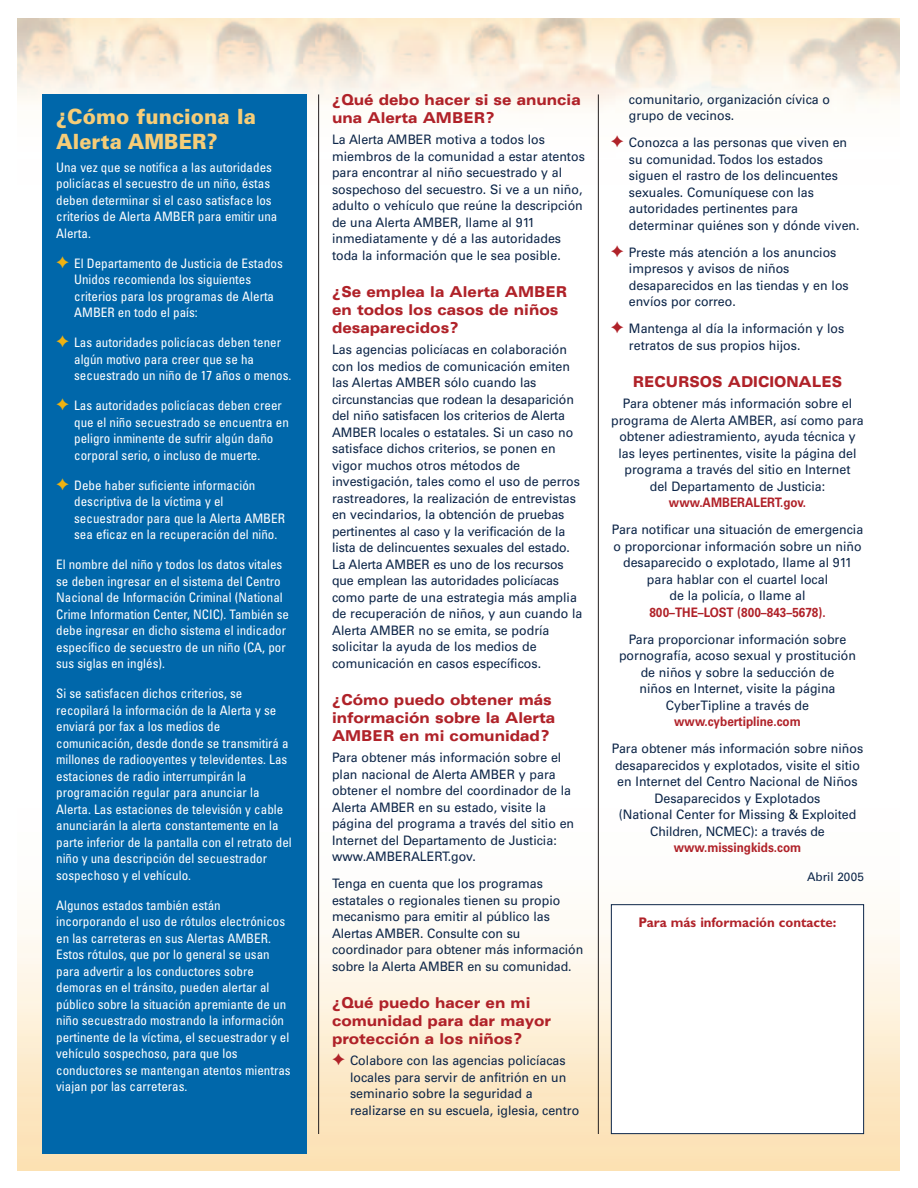
<style>
.page{position:relative;width:918px;height:1188px;background:#fff}
.page>*{position:absolute;margin:0;border:0;box-sizing:border-box;transform-origin:0 0}
.t1{font:900 21px/25.5px "Univers";color:#f6cd78;scale:.95 1}
.t2{font:900 expanded 15px/18px "Univers";color:#b02229;scale:.85 1}
.t3{font:700 13.95px "Gill Sans";color:#b02229;scale:.95 1}
.t4{font:13.05px/16.5px "Univers";color:#0c2548;scale:.95 1}
.t5{font:condensed 13.05px/16.5px "Univers";color:#fff}
.t6{font:700 13.05px "Univers";color:#b02229;scale:.9 1}
.t7{font:12px "Univers";color:#0c2548}
.s1{color:#efb211}
.s2{color:#b02229}
</style>
<div class="page">
<img style="left:18px;top:18px;width:882px;height:1152px">
<div style="left:42px;top:94px;width:264px;height:1060px;background:#0067aa"></div>
<div style="left:611px;top:905px;width:253px;height:229px;background:#fff"></div>
<div style="left:611px;top:904px;width:253px;height:230px;border:1px solid #0c2548"></div>
<hr style="left:598px;top:94px;width:1px;height:1040px;background:#231f20">
<hr style="left:318px;top:94px;width:1px;height:1040px;background:#231f20">
<h1 class="t1" style="left:56px;top:105px;width:212px">¿Cómo funciona la<br>Alerta AMBER?</h1>
<p class="t5" style="left:56px;top:160px;width:223px">Una vez que se notifica a las autoridades policíacas el secuestro de un niño, éstas deben determinar si el caso satisface los criterios de Alerta AMBER para emitir una Alerta.</p>
<p class="t5" style="left:74px;top:256px;width:210px;text-indent:-18px"><span class="s1">✦</span> El Departamento de Justicia de Estados Unidos recomienda los siguientes criterios para los programas de Alerta AMBER en todo el país:</p>
<p class="t5" style="left:74px;top:335px;width:219px;text-indent:-18px"><span class="s1">✦</span> Las autoridades policíacas deben tener algún motivo para creer que se ha secuestrado un niño de 17 años o menos.</p>
<p class="t5" style="left:74px;top:398px;width:216px;text-indent:-18px"><span class="s1">✦</span> Las autoridades policíacas deben creer que el niño secuestrado se encuentra en peligro inminente de sufrir algún daño corporal serio, o incluso de muerte.</p>
<p class="t5" style="left:74px;top:478px;width:212px;text-indent:-18px"><span class="s1">✦</span> Debe haber suficiente información descriptiva de la víctima y el secuestrador para que la Alerta AMBER sea eficaz en la recuperación del niño.</p>
<p class="t5" style="left:56px;top:557px;width:234px">El nombre del niño y todos los datos vitales se deben ingresar en el sistema del Centro Nacional de Información Criminal (National Crime Information Center, NCIC). También se debe ingresar en dicho sistema el indicador específico de secuestro de un niño (CA, por sus siglas en inglés).</p>
<p class="t5" style="left:56px;top:686px;width:237px">Si se satisfacen dichos criterios, se recopilará la información de la Alerta y se enviará por fax a los medios de comunicación, desde donde se transmitirá a millones de radiooyentes y televidentes. Las estaciones de radio interrumpirán la programación regular para anunciar la Alerta. Las estaciones de televisión y cable anunciarán la alerta constantemente en la parte inferior de la pantalla con el retrato del niño y una descripción del secuestrador sospechoso y el vehículo.</p>
<p class="t5" style="left:56px;top:898px;width:236px">Algunos estados también están incorporando el uso de rótulos electrónicos en las carreteras en sus Alertas AMBER.<br>Estos rótulos, que por lo general se usan para advertir a los conductores sobre demoras en el tránsito, pueden alertar al público sobre la situación apremiante de un niño secuestrado mostrando la información pertinente de la víctima, el secuestrador y el vehículo sospechoso, para que los conductores se mantengan atentos mientras viajan por las carreteras.</p>
<p class="t2" style="left:332px;top:92px;width:294px">¿Qué debo hacer si se anuncia una Alerta AMBER?</p>
<p class="t4" style="left:332px;top:133px;width:268px">La Alerta AMBER motiva a todos los miembros de la comunidad a estar atentos para encontrar al niño secuestrado y al sospechoso del secuestro. Si ve a un niño, adulto o vehículo que reúne la descripción de una Alerta AMBER, llame al 911 inmediatamente y dé a las autoridades toda la información que le sea posible.</p>
<p class="t2" style="left:332px;top:284px;width:278px">¿Se emplea la Alerta AMBER en todos los casos de niños desaparecidos?</p>
<p class="t4" style="left:332px;top:343px;width:265px">Las agencias policíacas en colaboración con los medios de comunicación emiten las Alertas AMBER sólo cuando las circunstancias que rodean la desaparición del niño satisfacen los criterios de Alerta AMBER locales o estatales. Si un caso no satisface dichos criterios, se ponen en vigor muchos otros métodos de investigación, tales como el uso de perros rastreadores, la realización de entrevistas en vecindarios, la obtención de pruebas pertinentes al caso y la verificación de la lista de delincuentes sexuales del estado.<br>La Alerta AMBER es uno de los recursos que emplean las autoridades policíacas como parte de una estrategia más amplia de recuperación de niños, y aun cuando la Alerta AMBER no se emita, se podría solicitar la ayuda de los medios de comunicación en casos específicos.</p>
<p class="t2" style="left:332px;top:692px;width:264px">¿Cómo puedo obtener más información sobre la Alerta<br>AMBER en mi comunidad?</p>
<p class="t4" style="left:332px;top:751px;width:256px">Para obtener más información sobre el plan nacional de Alerta AMBER y para obtener el nombre del coordinador de la Alerta AMBER en su estado, visite la página del programa a través del sitio en Internet del Departamento de Justicia: www.AMBERALERT.gov.</p>
<p class="t4" style="left:332px;top:877px;width:266px">Tenga en cuenta que los programas estatales o regionales tienen su propio mecanismo para emitir al público las Alertas AMBER. Consulte con su coordinador para obtener más información sobre la Alerta AMBER en su comunidad.</p>
<p class="t2" style="left:332px;top:995px;width:259px">¿Qué puedo hacer en mi comunidad para dar mayor protección a los niños?</p>
<p class="t4" style="left:350px;top:1054px;width:243px;text-indent:-18px"><span class="s2">✦</span> Colabore con las agencias policíacas locales para servir de anfitrión en un seminario sobre la seguridad a realizarse en su escuela, iglesia, centro</p>
<p class="t4" style="left:629px;top:92px;width:213px">comunitario, organización cívica o grupo de vecinos.</p>
<p class="t4" style="left:629px;top:136px;width:244px;text-indent:-18px"><span class="s2">✦</span> Conozca a las personas que viven en su comunidad. Todos los estados siguen el rastro de los delincuentes sexuales. Comuníquese con las autoridades pertinentes para determinar quiénes son y dónde viven.</p>
<p class="t4" style="left:629px;top:245px;width:233px;text-indent:-18px"><span class="s2">✦</span> Preste más atención a los anuncios impresos y avisos de niños desaparecidos en las tiendas y en los envíos por correo.</p>
<p class="t4" style="left:629px;top:322px;width:228px;text-indent:-18px"><span class="s2">✦</span> Mantenga al día la información y los retratos de sus propios hijos.</p>
<p class="t2" style="left:633px;top:374px;width:248px">RECURSOS ADICIONALES</p>
<p class="t4" style="left:611px;top:397px;width:267px;text-align:center">Para obtener más información sobre el programa de Alerta AMBER, así como para obtener adiestramiento, ayuda técnica y las leyes pertinentes, visite la página del programa a través del sitio en Internet<br>del Departamento de Justicia:</p>
<p class="t6" style="left:669px;top:498px;width:154px">www.AMBERALERT.gov.</p>
<p class="t4" style="left:612px;top:523px;width:266px;text-align:center">Para notificar una situación de emergencia o proporcionar información sobre un niño desaparecido o explotado, llame al 911 para hablar con el cuartel local<br>de la policía, o llame al</p>
<p class="t6" style="left:649px;top:607px;width:197px">800–THE–LOST (800–843–5678).</p>
<p class="t4" style="left:619px;top:632px;width:251px;text-align:center">Para proporcionar información sobre pornografía, acoso sexual y prostitución de niños y sobre la seducción de<br>niños en Internet, visite la página CyberTipline a través de</p>
<p class="t6" style="left:674px;top:717px;width:142px">www.cybertipline.com</p>
<p class="t4" style="left:612px;top:742px;width:266px;text-align:center">Para obtener más información sobre niños desaparecidos y explotados, visite el sitio en Internet del Centro Nacional de Niños Desaparecidos y Explotados<br>(National Center for Missing &amp; Exploited Children, NCMEC): a través de</p>
<p class="t6" style="left:674px;top:843px;width:143px">www.missingkids.com</p>
<p class="t7" style="left:807px;top:872px;width:59px">Abril 2005</p>
<p class="t3" style="left:639px;top:917px;width:210px">Para más información contacte:</p>
</div>
